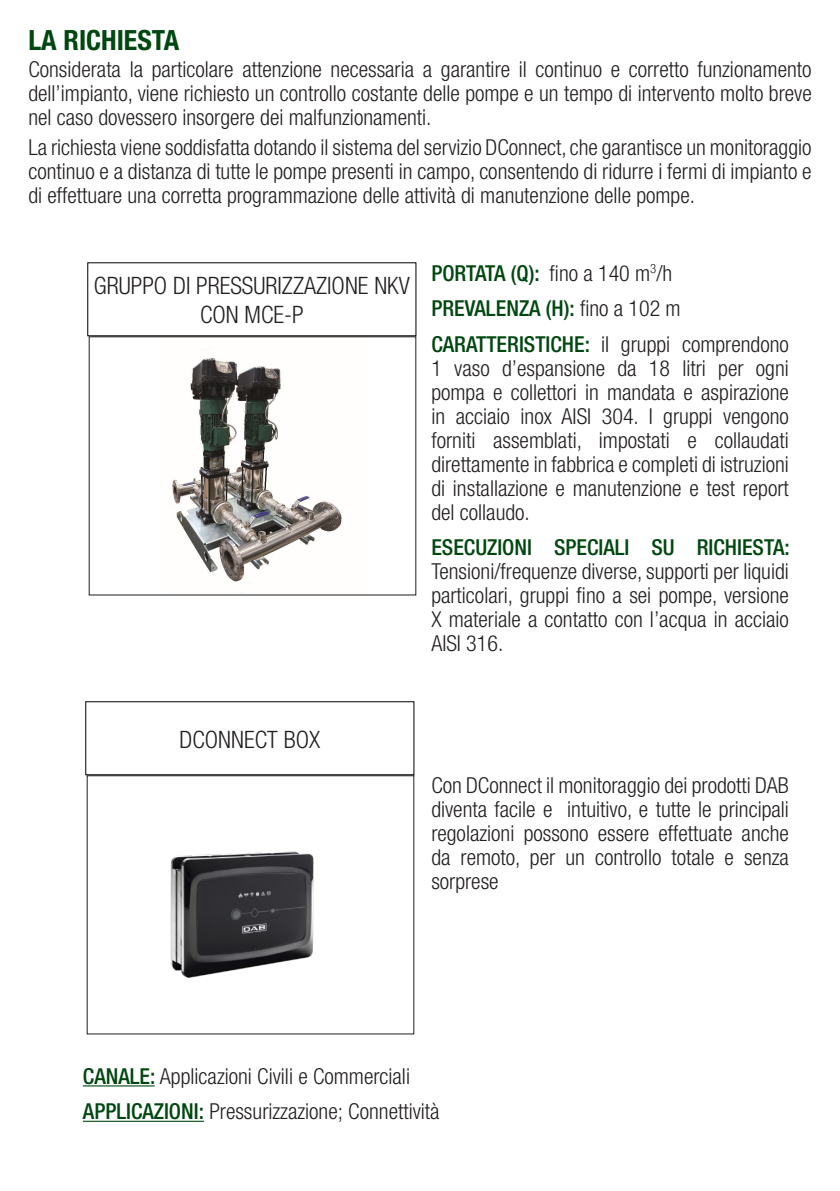
<style>
.page{position:relative;width:840px;height:1191px;background:#fff}
.page>*{position:absolute;margin:0;border:0;box-sizing:border-box;transform-origin:0 0}
.t1{font:700 condensed 27.8px "Helvetica Neue LT";color:#004710}
.t2{font:300 condensed 24px/28.8px "Helvetica Neue LT";color:#231f20;text-align:center}
.t3{font:300 condensed 22px/24px "Helvetica Neue LT";color:#231f20;text-align:justify}
.t4{font:500 condensed 22px "Helvetica Neue LT";letter-spacing:-.035em;color:#004710}
.t5{font:500 condensed 22px "Helvetica Neue LT";color:#004710}
.s1{font-weight:300;color:#231f20}
.s2{font-weight:500;color:#004710}
</style>
<div class="page">
<img style="left:172px;top:358px;width:170px;height:225px">
<img style="left:170px;top:851px;width:144px;height:127px">
<hr style="left:83px;top:1085px;width:72px;height:1px;background:#004710">
<hr style="left:83px;top:1120px;width:121px;height:1px;background:#004710">
<p class="t1" style="left:28px;top:23px;width:152px">LA RICHIESTA</p>
<p class="t3" style="left:28px;top:57px;width:784px">Considerata la particolare attenzione necessaria a garantire il continuo e corretto funzionamento dell’impianto, viene richiesto un controllo costante delle pompe e un tempo di intervento molto breve nel caso dovessero insorgere dei malfunzionamenti.</p>
<p class="t3" style="left:28px;top:135px;width:784px">La richiesta viene soddisfatta dotando il sistema del servizio DConnect, che garantisce un monitoraggio continuo e a distanza di tutte le pompe presenti in campo, consentendo di ridurre i fermi di impianto e di effettuare una corretta programmazione delle attività di manutenzione delle pompe.</p>
<p class="t2" style="left:94px;top:271px;width:317px">GRUPPO DI PRESSURIZZAZIONE NKV<br>CON MCE-P</p>
<p class="t4" style="left:431px;top:260px;width:242px">PORTATA (Q): <span class="s1">fino a 140 m</span><sup>3</sup><span class="s1">/h</span></p>
<p class="t5" style="left:431px;top:295px;width:251px">PREVALENZA (H): <span class="s1">fino a 102 m</span></p>
<p class="t3" style="left:431px;top:331px;width:359px"><span class="s2">CARATTERISTICHE:</span> iI gruppi comprendono 1 vaso d’espansione da 18 litri per ogni pompa e collettori in mandata e aspirazione in acciaio inox AISI 304. I gruppi vengono forniti assemblati, impostati e collaudati direttamente in fabbrica e completi di istruzioni di installazione e manutenzione e test report del collaudo.</p>
<p class="t3" style="left:431px;top:535px;width:360px"><span class="s2">ESECUZIONI SPECIALI SU RICHIESTA:<br></span>Tensioni/frequenze diverse, supporti per liquidi particolari, gruppi fino a sei pompe, versione X materiale a contatto con l’acqua in acciaio AISI 316.</p>
<p class="t2" style="left:179px;top:724px;width:142px">DCONNECT BOX</p>
<p class="t3" style="left:431px;top:773px;width:359px">Con DConnect il monitoraggio dei prodotti DAB diventa facile e intuitivo, e tutte le principali regolazioni possono essere effettuate anche da remoto, per un controllo totale e senza sorprese</p>
<p class="t3" style="left:83px;top:1063px;width:328px"><span class="s2">CANALE:</span> Applicazioni Civili e Commerciali</p>
<p class="t3" style="left:83px;top:1099px;width:358px"><span class="s2">APPLICAZIONI:</span> Pressurizzazione; Connettività</p>
</div>
